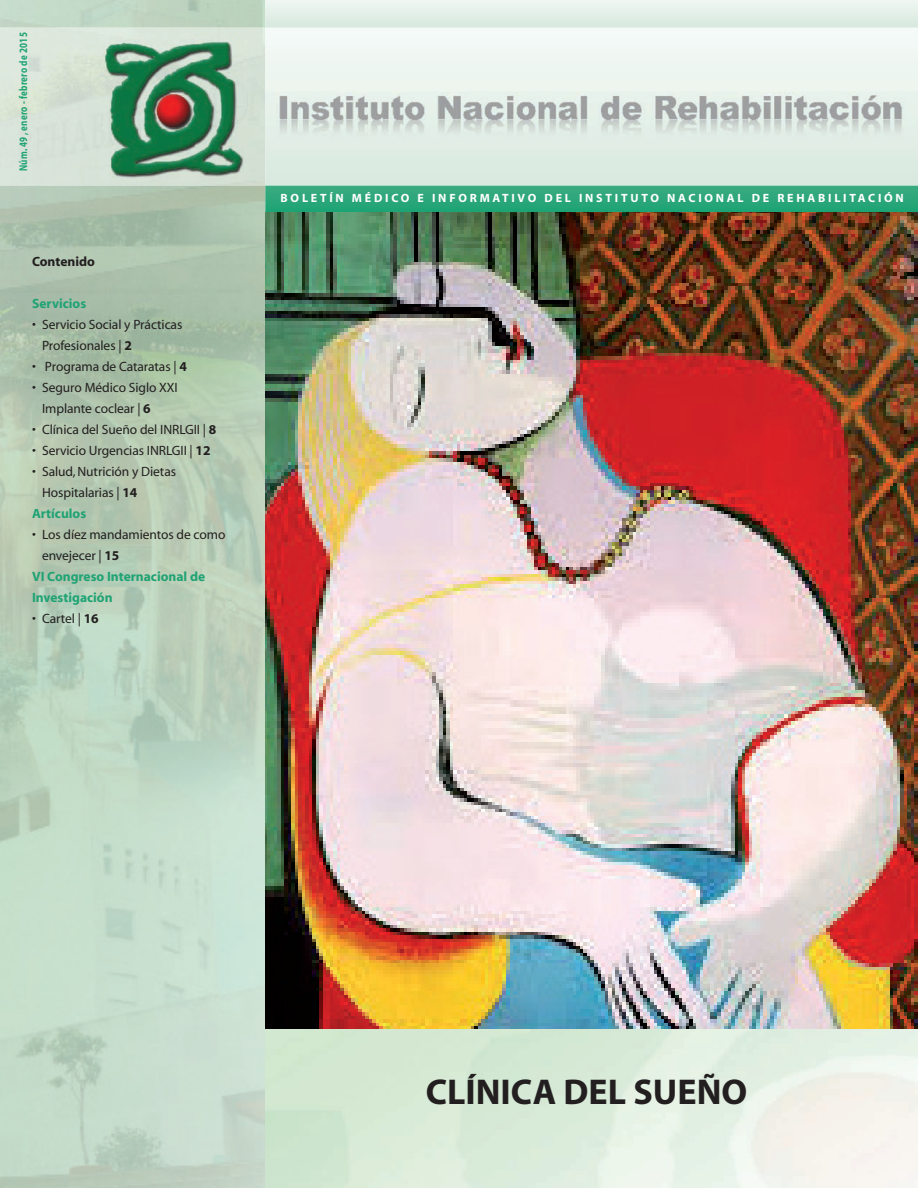
<style>
.page{position:relative;width:918px;height:1188px;background:#fff}
.page>*{position:absolute;margin:0;border:0;box-sizing:border-box;transform-origin:0 0}
.t1{font:700 36px "Myriad";color:#231f20}
.t2{font:13.5px/21px "Myriad";letter-spacing:-.005em;color:#231f20}
.t3{font:700 13.5px "Myriad";color:#1fa374}
.t4{font:700 13.5px "Myriad";color:#231f20}
.t5{font:700 12px "Myriad";letter-spacing:.23em;color:#fff}
.t6{font:700 11.25px "Myriad";letter-spacing:.025em;color:#1fa374;scale:.8 1}
.s1{font-weight:700}
</style>
<div class="page">
<img style="left:265px;top:963px;width:653px;height:225px">
<svg style="left:265px;top:0;width:653px;height:212px;background:#8bccb3"></svg>
<img style="left:99px;top:34px;width:148px;height:148px">
<svg style="left:265px;top:28px;width:653px;height:157px"></svg>
<img style="left:248px;top:81px;width:670px;height:67px">
<img style="left:266px;top:213px;width:652px;height:816px">
<p class="t6" style="left:18px;top:171px;width:175px;rotate:-90deg">Núm. 49 , enero - febrero de 2015</p>
<p class="t4" style="left:32px;top:255px;width:64px">Contenido</p>
<p class="t3" style="left:32px;top:297px;width:56px">Servicios</p>
<p class="t2" style="left:42px;top:315px;width:142px;text-indent:-10px">• Servicio Social y Prácticas<br>Profesionales | <span class="s1">2</span></p>
<p class="t2" style="left:32px;top:357px;width:156px">• Programa de Cataratas | <span class="s1">4</span></p>
<p class="t2" style="left:42px;top:378px;width:137px;text-indent:-10px">• Seguro Médico Siglo XXI<br>Implante coclear | <span class="s1">6</span></p>
<p class="t2" style="left:32px;top:420px;width:186px">• Clínica del Sueño del INRLGII | <span class="s1">8</span></p>
<p class="t2" style="left:32px;top:441px;width:180px">• Servicio Urgencias INRLGII | <span class="s1">12</span></p>
<p class="t2" style="left:32px;top:462px;width:146px">• Salud, Nutrición y Dietas</p>
<p class="t2" style="left:42px;top:483px;width:97px">Hospitalarias | <span class="s1">14</span></p>
<p class="t3" style="left:32px;top:507px;width:56px">Artículos</p>
<p class="t2" style="left:32px;top:525px;width:195px">• Los díez mandamientos de como</p>
<p class="t2" style="left:42px;top:546px;width:79px">envejecer | <span class="s1">15</span></p>
<p class="t3" style="left:32px;top:570px;width:175px">VI Congreso Internacional de</p>
<p class="t3" style="left:32px;top:591px;width:82px">Investigación</p>
<p class="t2" style="left:32px;top:609px;width:68px">• Cartel | <span class="s1">16</span></p>
<p class="t5" style="left:281px;top:192px;width:625px">BOLETÍN MÉDICO E INFORMATIVO DEL INSTITUTO NACIONAL DE REHABILITACIÓN</p>
<h1 class="t1" style="left:426px;top:1073px;width:323px">CLÍNICA DEL SUEÑO</h1>
</div>
